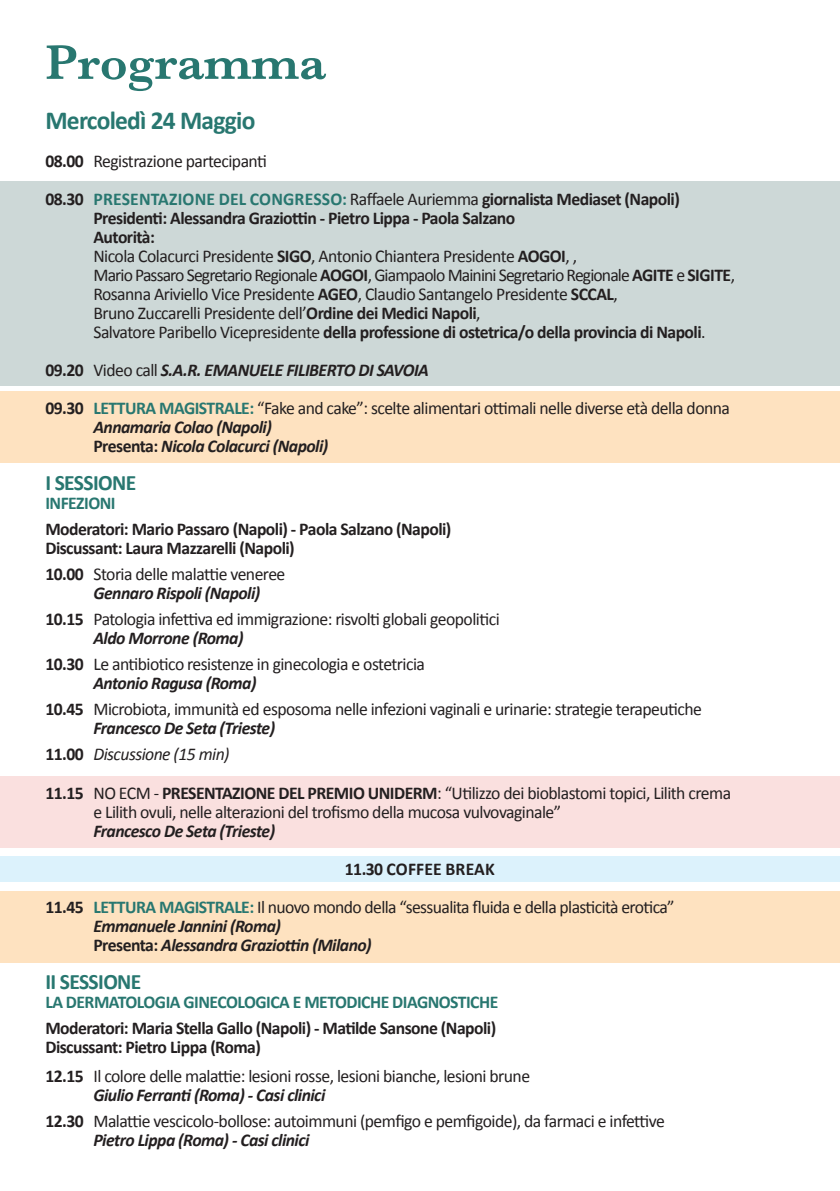
<style>
.page{position:relative;width:840px;height:1191px;background:#fff}
.page>*{position:absolute;margin:0;border:0;box-sizing:border-box;transform-origin:0 0}
.t1{font:600 50px "Baskerville";color:#287770}
.t2{font:700 26px "Calibri";letter-spacing:-.03em;color:#287770}
.t3{font:700 22px "Calibri";letter-spacing:-.03em;color:#287770}
.t4{font:18px/19px "Calibri";letter-spacing:-.03em;color:#231f20}
.t5{font:700 18px "Calibri";letter-spacing:-.03em;color:#231f20}
.t6{font:italic 700 18px "Calibri";letter-spacing:-.03em;color:#231f20}
.t7{font:18px "Calibri";letter-spacing:-.05em;color:#231f20}
.t8{font:700 18px "Calibri";letter-spacing:-.03em;color:#287770}
.t9{font:italic 18px "Calibri";letter-spacing:-.03em;color:#231f20}
.t10{font:700 18px "Calibri";letter-spacing:.01em;color:#231f20}
.s1{font-weight:700}
.s2{color:#287770}
.s3{font-weight:400}
.s4{font-style:normal}
.s5{font-weight:400;font-style:normal}
.s6{font-weight:700;color:#287770}
.s7{font-weight:700;font-style:normal}
.s8{font-weight:700;font-style:italic}
</style>
<div class="page">
<div style="left:0;top:890px;width:839px;height:72px;background:#fee2c0"></div>
<div style="left:0;top:776px;width:839px;height:72px;background:#fae0df"></div>
<div style="left:0;top:855px;width:839px;height:26px;background:#dcf2fc"></div>
<div style="left:0;top:391px;width:839px;height:72px;background:#fee2c0"></div>
<div style="left:0;top:181px;width:839px;height:205px;background:#cdd8d7"></div>
<p class="t1" style="left:45px;top:27px;width:282px">Programma</p>
<p class="t2" style="left:45px;top:104px;width:211px">Mercoledì 24 Maggio</p>
<p class="t4" style="left:45px;top:150px;width:223px"><span class="s1">08.00</span> Registrazione partecipanti</p>
<p class="t5" style="left:45px;top:188px;width:635px">08.30 <span class="s2">PRESENTAZIONE DEL CONGRESSO:</span> <span class="s3">Raffaele Auriemma</span> giornalista Mediaset (Napoli)</p>
<p class="t5" style="left:93px;top:207px;width:423px">Presidenti: Alessandra Graziottin - Pietro Lippa - Paola Salzano</p>
<p class="t5" style="left:93px;top:226px;width:63px">Autorità:</p>
<p class="t4" style="left:93px;top:245px;width:485px">Nicola Colacurci Presidente <span class="s1">SIGO</span>, Antonio Chiantera Presidente <span class="s1">AOGOI</span>, ,</p>
<p class="t7" style="left:93px;top:264px;width:642px">Mario Passaro Segretario Regionale <span class="s1">AOGOI</span>, Giampaolo Mainini Segretario Regionale <span class="s1">AGITE</span> e <span class="s1">SIGITE</span>,</p>
<p class="t4" style="left:93px;top:283px;width:525px">Rosanna Ariviello Vice Presidente <span class="s1">AGEO</span>, Claudio Santangelo Presidente <span class="s1">SCCAL</span>,</p>
<p class="t4" style="left:93px;top:302px;width:388px">Bruno Zuccarelli Presidente dell’<span class="s1">Ordine dei Medici Napoli</span>,</p>
<p class="t5" style="left:93px;top:321px;width:613px"><span class="s3">Salvatore Paribello Vicepresidente</span> della professione di ostetrica/o della provincia di Napoli<span class="s3">.</span></p>
<p class="t6" style="left:45px;top:359px;width:385px"><span class="s4">09.20</span> <span class="s5">Video call</span> S.A.R. EMANUELE FILIBERTO DI SAVOIA</p>
<p class="t4" style="left:45px;top:398px;width:685px"><span class="s1">09.30</span> <span class="s6">LETTURA MAGISTRALE:</span> “Fake and cake”: scelte alimentari ottimali nelle diverse età della donna</p>
<p class="t6" style="left:93px;top:416px;width:180px">Annamaria Colao (Napoli)</p>
<p class="t6" style="left:93px;top:435px;width:236px"><span class="s4">Presenta:</span> Nicola Colacurci (Napoli)</p>
<p class="t3" style="left:45px;top:469px;width:92px">I SESSIONE</p>
<p class="t8" style="left:45px;top:492px;width:72px">INFEZIONI</p>
<p class="t5" style="left:45px;top:518px;width:407px">Moderatori: Mario Passaro (Napoli) - Paola Salzano (Napoli)</p>
<p class="t5" style="left:45px;top:537px;width:251px">Discussant: Laura Mazzarelli (Napoli)</p>
<p class="t4" style="left:45px;top:564px;width:241px"><span class="s1">10.00</span> Storia delle malattie veneree</p>
<p class="t6" style="left:93px;top:582px;width:168px">Gennaro Rispoli (Napoli)</p>
<p class="t4" style="left:45px;top:609px;width:455px"><span class="s1">10.15</span> Patologia infettiva ed immigrazione: risvolti globali geopolitici</p>
<p class="t6" style="left:93px;top:627px;width:151px">Aldo Morrone (Roma)</p>
<p class="t4" style="left:45px;top:654px;width:381px"><span class="s1">10.30</span> Le antibiotico resistenze in ginecologia e ostetricia</p>
<p class="t6" style="left:93px;top:672px;width:164px">Antonio Ragusa (Roma)</p>
<p class="t4" style="left:45px;top:699px;width:657px"><span class="s1">10.45</span> Microbiota, immunità ed esposoma nelle infezioni vaginali e urinarie: strategie terapeutiche</p>
<p class="t6" style="left:93px;top:717px;width:183px">Francesco De Seta (Trieste)</p>
<p class="t9" style="left:45px;top:743px;width:186px"><span class="s7">11.00</span> Discussione (15 min)</p>
<p class="t4" style="left:45px;top:782px;width:686px"><span class="s1">11.15</span> NO ECM - <span class="s1">PRESENTAZIONE DEL PREMIO UNIDERM</span>: “Utilizzo dei bioblastomi topici, Lilith crema</p>
<p class="t4" style="left:93px;top:801px;width:469px">e Lilith ovuli, nelle alterazioni del trofismo della mucosa vulvovaginale”</p>
<p class="t6" style="left:93px;top:819px;width:183px">Francesco De Seta (Trieste)</p>
<p class="t10" style="left:344px;top:857px;width:151px">11.30 COFFEE BREAK</p>
<p class="t4" style="left:93px;top:896px;width:582px;text-indent:-48px"><span class="s1">11.45</span> <span class="s6">LETTURA MAGISTRALE:</span> Il nuovo mondo della “sessualita fluida e della plasticità erotica”<br><span class="s8">Emmanuele Jannini (Roma)</span></p>
<p class="t6" style="left:93px;top:933px;width:279px"><span class="s4">Presenta:</span> Alessandra Graziottin (Milano)</p>
<p class="t3" style="left:45px;top:967px;width:97px">II SESSIONE</p>
<p class="t8" style="left:45px;top:990px;width:454px">LA DERMATOLOGIA GINECOLOGICA E METODICHE DIAGNOSTICHE</p>
<p class="t5" style="left:45px;top:1016px;width:452px">Moderatori: Maria Stella Gallo (Napoli) - Matilde Sansone (Napoli)</p>
<p class="t5" style="left:45px;top:1035px;width:217px">Discussant: Pietro Lippa (Roma)</p>
<p class="t4" style="left:45px;top:1065px;width:486px"><span class="s1">12.15</span> Il colore delle malattie: lesioni rosse, lesioni bianche, lesioni brune</p>
<p class="t6" style="left:93px;top:1083px;width:233px">Giulio Ferranti (Roma) - Casi clinici</p>
<p class="t4" style="left:45px;top:1110px;width:620px"><span class="s1">12.30</span> Malattie vescicolo-bollose: autoimmuni (pemfigo e pemfigoide), da farmaci e infettive</p>
<p class="t6" style="left:93px;top:1128px;width:217px">Pietro Lippa (Roma) - Casi clinici</p>
</div>
